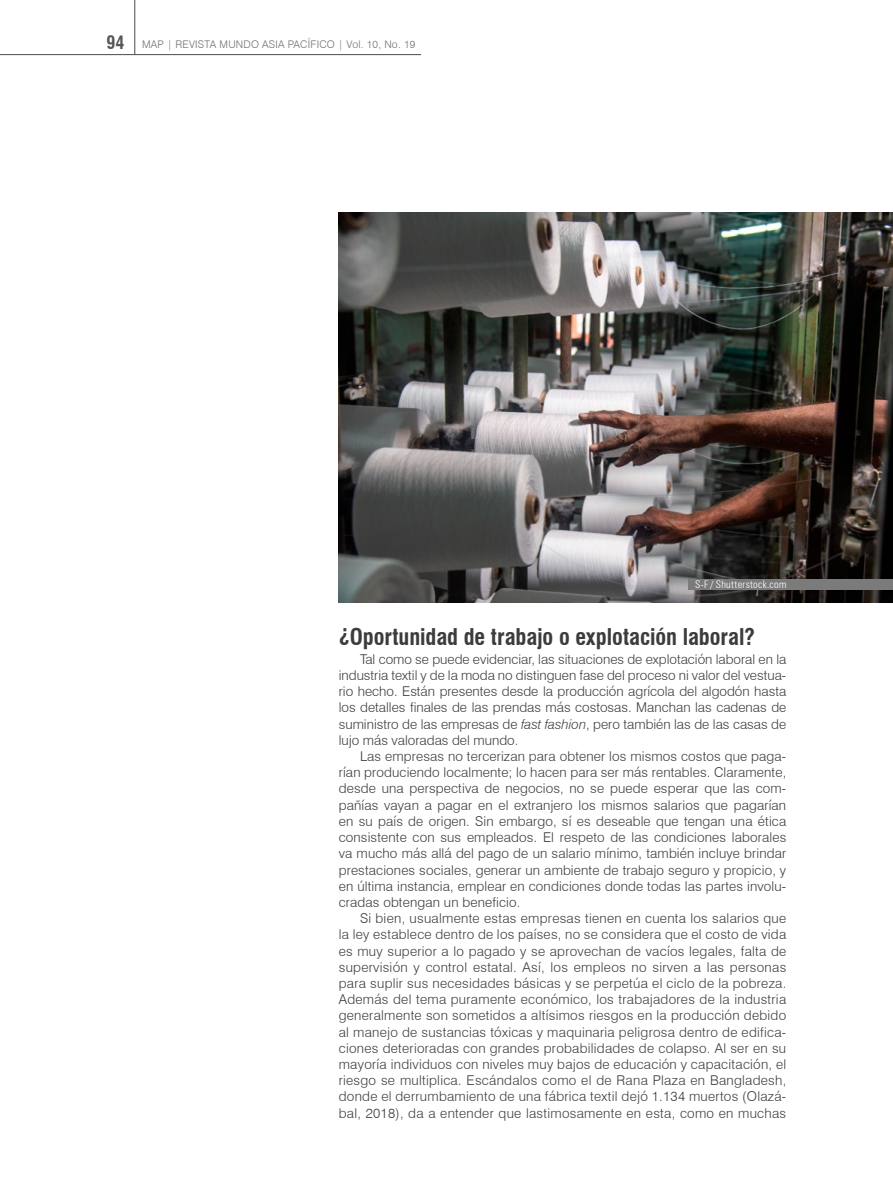
<style>
.page{position:relative;width:893px;height:1187px;background:#fff}
.page>*{position:absolute;margin:0;border:0;box-sizing:border-box;transform-origin:0 0}
.t1{font:700 condensed 22.5px "Swiss 721 BT";letter-spacing:-.005em;color:#3c3c3b}
.t2{font:300 13.5px/16.2px "Swiss 721 BT";letter-spacing:.01em;color:#3c3c3b;text-align:justify}
.t3{font:300 10.5px "Swiss 721 BT";letter-spacing:.02em;color:#706f6f}
.t4{font:300 condensed 10.5px "Zurich BT";letter-spacing:.02em;color:#fff}
.s1{font-weight:700;font-stretch:condensed;font-size:18px;color:#575756}
.s2{font-style:italic}
</style>
<div class="page">
<img style="left:339px;top:213px;width:554px;height:389px">
<div style="left:689px;top:578px;width:204px;height:11px;background:#7c7b7b"></div>
<hr style="left:0;top:54px;width:421px;height:1px;background:#4a4a49">
<hr style="left:135px;top:0;width:1px;height:55px;background:#4a4a49">
<p class="t3" style="left:106px;top:38px;width:311px"><span class="s1">94</span> MAP | REVISTA MUNDO ASIA PACÍFICO | Vol. 10, No. 19</p>
<p class="t4" style="left:695px;top:578px;width:93px">S-F / Shutterstock.com</p>
<h1 class="t1" style="left:339px;top:623px;width:418px">¿Oportunidad de trabajo o explotación laboral?</h1>
<p class="t2" style="left:339px;top:650px;width:449px;text-indent:21px">Tal como se puede evidenciar, las situaciones de explotación laboral en la industria textil y de la moda no distinguen fase del proceso ni valor del vestua&shy;rio hecho. Están presentes desde la producción agrícola del algodón hasta los detalles finales de las prendas más costosas. Manchan las cadenas de suministro de las empresas de <span class="s2">fast fashion</span>, pero también las de las casas de lujo más valoradas del mundo.</p>
<p class="t2" style="left:339px;top:748px;width:449px;text-indent:21px">Las empresas no tercerizan para obtener los mismos costos que paga&shy;rían produciendo localmente; lo hacen para ser más rentables. Claramente, desde una perspectiva de negocios, no se puede esperar que las com&shy;pañías vayan a pagar en el extranjero los mismos salarios que pagarían en su país de origen. Sin embargo, sí es deseable que tengan una ética consistente con sus empleados. El respeto de las condiciones laborales va mucho más allá del pago de un salario mínimo, también incluye brindar prestaciones sociales, generar un ambiente de trabajo seguro y propicio, y en última instancia, emplear en condiciones donde todas las partes involu&shy;cradas obtengan un beneficio.</p>
<p class="t2" style="left:339px;top:910px;width:449px;text-indent:21px">Si bien, usualmente estas empresas tienen en cuenta los salarios que la ley establece dentro de los países, no se considera que el costo de vida es muy superior a lo pagado y se aprovechan de vacíos legales, falta de supervisión y control estatal. Así, los empleos no sirven a las personas para suplir sus necesidades básicas y se perpetúa el ciclo de la pobreza.<br>Además del tema puramente económico, los trabajadores de la industria generalmente son sometidos a altísimos riesgos en la producción debido al manejo de sustancias tóxicas y maquinaria peligrosa dentro de edifica&shy;ciones deterioradas con grandes probabilidades de colapso. Al ser en su mayoría individuos con niveles muy bajos de educación y capacitación, el riesgo se multiplica. Escándalos como el de Rana Plaza en Bangladesh, donde el derrumbamiento de una fábrica textil dejó 1.134 muertos (Olazá&shy;bal, 2018), da a entender que lastimosamente en esta, como en muchas</p>
</div>
